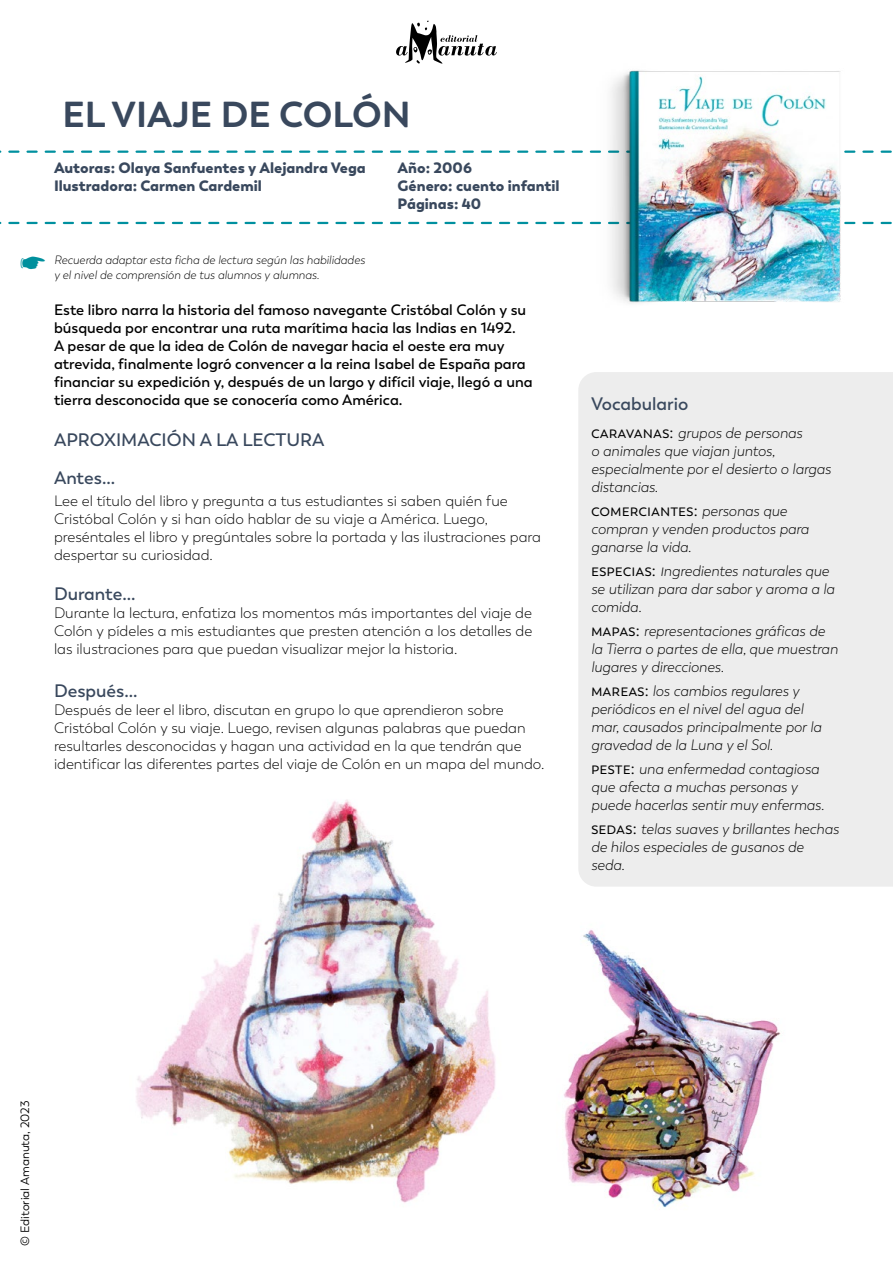
<style>
.page{position:relative;width:893px;height:1263px;background:#fff}
.page>*{position:absolute;margin:0;border:0;box-sizing:border-box;transform-origin:0 0}
.t1{font:700 36px "Boston";color:#39485d}
.t2{font:600 18px/38.5px "Boston";color:#39485d}
.t3{font:16.5px "Boston";color:#000}
.t4{font:300 15px/18px "Boston";color:#000}
.t5{font:italic 300 15px/18px "Boston";color:#000}
.t6{font:600 15px/18px "Boston";color:#000}
.t7{font:900 15px/18px "Boston";color:#39485d}
.t8{font:italic 300 12px/14.4px "Boston";color:#000}
.t9{font:12px "Boston";color:#000}
.s1{font-weight:400;font-style:normal;font-size:16.5px}
.s2{font-weight:300;font-style:italic;font-size:15px}
.s3{font-size:16.5px}
</style>
<div class="page">
<div style="left:578px;top:372px;width:315px;height:515px;background:#ededed"></div>
<svg style="left:396px;top:21px;width:101px;height:43px"></svg>
<svg style="left:0;top:151px;width:562px;height:2px"></svg>
<svg style="left:0;top:222px;width:562px;height:2px"></svg>
<img style="left:562px;top:70px;width:330px;height:233px">
<img style="left:136px;top:799px;width:360px;height:404px">
<img style="left:563px;top:930px;width:218px;height:278px">
<h1 class="t1" style="left:62px;top:93px;width:350px">EL VIAJE DE COLÓN</h1>
<p class="t7" style="left:54px;top:159px;width:313px">Autoras: Olaya Sanfuentes y Alejandra Vega<br>Ilustradora: Carmen Cardemil</p>
<p class="t7" style="left:398px;top:159px;width:163px">Año: 2006<br>Género: cuento infantil<br>Páginas: 40</p>
<p class="t8" style="left:54px;top:253px;width:312px">Recuerda adaptar esta ficha de lectura según las habilidades y el nivel de comprensión de tus alumnos y alumnas.</p>
<p class="t6" style="left:54px;top:301px;width:480px">Este libro narra la historia del famoso navegante Cristóbal Colón y su búsqueda por encontrar una ruta marítima hacia las Indias en 1492.<br>A pesar de que la idea de Colón de navegar hacia el oeste era muy atrevida, finalmente logró convencer a la reina Isabel de España para financiar su expedición y, después de un largo y difícil viaje, llegó a una tierra desconocida que se conocería como América.</p>
<p class="t2" style="left:54px;top:420px;width:272px">APROXIMACIÓN A LA LECTURA<br>Antes...</p>
<p class="t4" style="left:54px;top:492px;width:488px">Lee el título del libro y pregunta a tus estudiantes si saben quién fue Cristóbal Colón y si han oído hablar de su viaje a América. Luego, preséntales el libro y pregúntales sobre la portada y las ilustraciones para despertar su curiosidad.</p>
<p class="t2" style="left:54px;top:575px;width:83px">Durante...</p>
<p class="t4" style="left:54px;top:604px;width:480px;text-align:justify">Durante la lectura, enfatiza los momentos más importantes del viaje de Colón y pídeles a mis estudiantes que presten atención a los detalles de las ilustraciones para que puedan visualizar mejor la historia.</p>
<p class="t2" style="left:54px;top:672px;width:85px">Después...</p>
<p class="t4" style="left:54px;top:701px;width:492px">Después de leer el libro, discutan en grupo lo que aprendieron sobre Cristóbal Colón y su viaje. Luego, revisen algunas palabras que puedan resultarles desconocidas y hagan una actividad en la que tendrán que identificar las diferentes partes del viaje de Colón en un mapa del mundo.</p>
<p class="t2" style="left:591px;top:384px;width:99px">Vocabulario</p>
<p class="t5" style="left:591px;top:424px;width:241px"><span class="s1">caravanas:</span> grupos de personas<br>o animales que viajan juntos, especialmente por el desierto o largas distancias.</p>
<p class="t3" style="left:591px;top:501px;width:198px">comerciantes: <span class="s2">personas que</span></p>
<p class="t5" style="left:591px;top:520px;width:219px">compran y venden productos para ganarse la vida.</p>
<p class="t5" style="left:591px;top:562px;width:245px"><span class="s1">especias:</span> <span class="s3">i</span>ngredientes naturales que se utilizan para dar sabor y aroma a la comida.</p>
<p class="t5" style="left:591px;top:622px;width:248px"><span class="s1">mapas:</span> representaciones gráficas de la Tierra o partes de ella, que muestran lugares y direcciones.</p>
<p class="t5" style="left:591px;top:682px;width:232px"><span class="s1">mareas:</span> los cambios regulares y periódicos en el nivel del agua del mar, causados principalmente por la gravedad de la Luna y el Sol.</p>
<p class="t5" style="left:591px;top:760px;width:235px"><span class="s1">peste:</span> una enfermedad contagiosa que afecta a muchas personas y puede hacerlas sentir muy enfermas.</p>
<p class="t5" style="left:591px;top:820px;width:249px"><span class="s1">sedas:</span> telas suaves y brillantes hechas de hilos especiales de gusanos de seda.</p>
<p class="t9" style="left:18px;top:1246px;width:147px;rotate:-90deg">© Editorial Amanuta, 2023</p>
</div>
